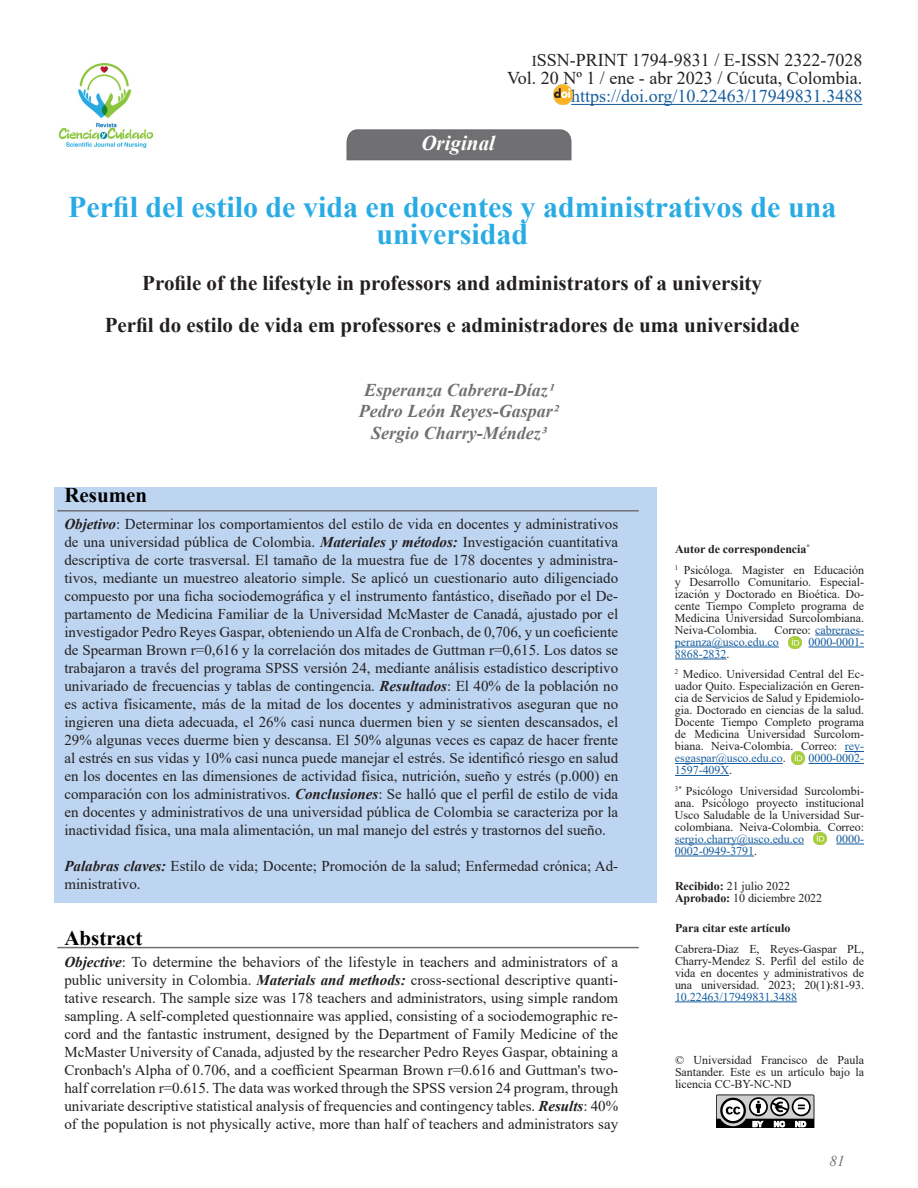
<style>
.page{position:relative;width:918px;height:1188px;background:#fff}
.page>*{position:absolute;margin:0;border:0;box-sizing:border-box;transform-origin:0 0}
.Titulo_principal{font:700 30px/27px "Times New Roman";color:#29abe3;text-align:center}
.Titulo_secundario{font:700 21px "Times New Roman";color:#231f20}
.t1{font:700 21px "Times New Roman";color:#000}
.t2{font:italic 700 21px "Times New Roman";color:#fff}
.t3{font:18px "Times New Roman";color:#231f20}
.Autores{font:italic 700 18px "Times New Roman";color:#707073}
.t4{font:18px "Times New Roman";color:#175d9e}
.t5{font:15px/18px "Times New Roman";color:#231f20;text-align:justify}
.t6{font:italic 15px "Times New Roman";color:#707073}
.Informacion_correspo{font:12px/12px "Times New Roman";letter-spacing:-.005em;color:#231f20;text-align:justify}
.Informacion_correspo-2{font:12px/12px "Times New Roman";letter-spacing:-.005em;color:#175d9e}
.Informacion_correspo-3{font:700 12px "Times New Roman";letter-spacing:-.005em;color:#231f20}
.s1{font-size:15px}
.s2{font-weight:700;font-style:italic}
.s3{color:#231f20}
.s4{color:#175d9e}
.s5{font-weight:700}
.s6{color:#000}
</style>
<div class="page">
<div style="left:54px;top:487px;width:603px;height:415px;background:#bdd5f1"></div>
<hr style="left:571px;top:104px;width:291px;height:1px;background:#175d9e">
<svg style="left:346px;top:129px;width:226px;height:32px;background:#757578"></svg>
<hr style="left:815px;top:635px;width:49px;height:1px;background:#175d9e">
<hr style="left:675px;top:647px;width:104px;height:1px;background:#175d9e">
<hr style="left:809px;top:647px;width:55px;height:1px;background:#175d9e">
<hr style="left:675px;top:659px;width:51px;height:1px;background:#175d9e">
<svg style="left:845px;top:751px;width:19px;height:1px"></svg>
<hr style="left:675px;top:763px;width:108px;height:1px;background:#175d9e">
<hr style="left:809px;top:763px;width:55px;height:1px;background:#175d9e">
<hr style="left:675px;top:775px;width:54px;height:1px;background:#175d9e">
<hr style="left:675px;top:844px;width:129px;height:1px;background:#175d9e">
<svg style="left:836px;top:844px;width:28px;height:1px"></svg>
<hr style="left:675px;top:856px;width:79px;height:1px;background:#175d9e">
<hr style="left:675px;top:1002px;width:122px;height:1px;background:#175d9e">
<img style="left:58px;top:63px;width:96px;height:86px">
<hr style="left:57px;top:510px;width:582px;height:2px;background:#707073">
<hr style="left:57px;top:947px;width:582px;height:1px;background:#707073">
<svg style="left:717px;top:1094px;width:97px;height:34px"></svg>
<img style="left:553px;top:85px;width:19px;height:19px">
<svg style="left:788px;top:636px;width:13px;height:13px"></svg>
<svg style="left:791px;top:751px;width:13px;height:13px"></svg>
<svg style="left:813px;top:832px;width:13px;height:13px"></svg>
<p class="t3" style="left:532px;top:48px;width:332px"><span class="s1">I</span>SSN-PRINT 1794-9831 / E-ISSN 2322-7028</p>
<p class="t3" style="left:507px;top:66px;width:357px">Vol. 20 Nº 1 / ene - abr 2023 / Cúcuta, Colombia.</p>
<p class="t4" style="left:571px;top:84px;width:293px">https://doi.org/10.22463/17949831.3488</p>
<p class="t2" style="left:421px;top:128px;width:75px">Original</p>
<p class="Titulo_principal" style="left:68px;top:193px;width:770px">Perfil del estilo de vida en docentes y administrativos de una universidad</p>
<p class="Titulo_secundario" style="left:142px;top:268px;width:621px">Profile of the lifestyle in professors and administrators of a university</p>
<p class="Titulo_secundario" style="left:105px;top:310px;width:696px">Perfil do estilo de vida em professores e administradores de uma universidade</p>
<p class="t1" style="left:64px;top:480px;width:84px">Resumen</p>
<p class="Autores" style="left:364px;top:377px;width:191px">Esperanza Cabrera-Díaz1</p>
<p class="Autores" style="left:359px;top:399px;width:202px">Pedro León Reyes-Gaspar2</p>
<p class="Autores" style="left:371px;top:420px;width:177px">Sergio Charry-Méndez3</p>
<p class="t5" style="left:64px;top:514px;width:555px"><span class="s2">Objetivo</span>: Determinar los comportamientos del estilo de vida en docentes y administrativos de una universidad pública de Colombia. <span class="s2">Materiales y métodos:</span> Investigación cuantitativa descriptiva de corte trasversal. El tamaño de la muestra fue de 178 docentes y administra&shy;tivos, mediante un muestreo aleatorio simple. Se aplicó un cuestionario auto diligenciado compuesto por una ficha sociodemográfica y el instrumento fantástico, diseñado por el De&shy;partamento de Medicina Familiar de la Universidad McMaster de Canadá, ajustado por el investigador Pedro Reyes Gaspar, obteniendo un Alfa de Cronbach, de 0,706, y un coeficiente de Spearman Brown r=0,616 y la correlación dos mitades de Guttman r=0,615. Los datos se trabajaron a través del programa SPSS versión 24, mediante análisis estadístico descriptivo univariado de frecuencias y tablas de contingencia. <span class="s2">Resultados</span>: El 40% de la población no es activa físicamente, más de la mitad de los docentes y administrativos aseguran que no ingieren una dieta adecuada, el 26% casi nunca duermen bien y se sienten descansados, el 29% algunas veces duerme bien y descansa. El 50% algunas veces es capaz de hacer frente al estrés en sus vidas y 10% casi nunca puede manejar el estrés. Se identificó riesgo en salud en los docentes en las dimensiones de actividad física, nutrición, sueño y estrés (p.000) en comparación con los administrativos. <span class="s2">Conclusiones</span>: Se halló que el perfil de estilo de vida en docentes y administrativos de una universidad pública de Colombia se caracteriza por la inactividad física, una mala alimentación, un mal manejo del estrés y trastornos del sueño.</p>
<p class="t5" style="left:64px;top:856px;width:555px"><span class="s2">Palabras claves:</span> Estilo de vida; Docente; Promoción de la salud; Enfermedad crónica; Ad&shy;ministrativo.</p>
<p class="t1" style="left:64px;top:923px;width:80px">Abstract</p>
<p class="t5" style="left:64px;top:953px;width:555px"><span class="s2">Objective</span>: To determine the behaviors of the lifestyle in teachers and administrators of a public university in Colombia. <span class="s2">Materials and methods:</span> cross-sectional descriptive quanti&shy;tative research. The sample size was 178 teachers and administrators, using simple random sampling. A self-completed questionnaire was applied, consisting of a sociodemographic re&shy;cord and the fantastic instrument, designed by the Department of Family Medicine of the McMaster University of Canada, adjusted by the researcher Pedro Reyes Gaspar, obtaining a Cronbach's Alpha of 0.706, and a coefficient Spearman Brown r=0.616 and Guttman's two&shy;half correlation r=0.615. The data was worked through the SPSS version 24 program, through univariate descriptive statistical analysis of frequencies and contingency tables. <span class="s2">Results</span>: 40% of the population is not physically active, more than half of teachers and administrators say</p>
<p class="Informacion_correspo-3" style="left:675px;top:541px;width:136px">Autor de correspondencia<sup>*</sup></p>
<p class="Informacion_correspo" style="left:675px;top:563px;width:191px"><sup>1</sup> Psicóloga. Magister en Educación y Desarrollo Comunitario. Especial&shy;ización y Doctorado en Bioética. Do&shy;cente Tiempo Completo programa de Medicina Universidad Surcolombiana.<br>Neiva-Colombia.</p>
<p class="Informacion_correspo-2" style="left:675px;top:623px;width:190px;text-indent:100px"><span class="s3">Correo:</span> cabreraes&shy;peranza@usco.edu.co</p>
<p class="Informacion_correspo-2" style="left:809px;top:635px;width:57px">0000-0001-</p>
<p class="Informacion_correspo-2" style="left:675px;top:647px;width:56px">8868-2832<span class="s3">.</span></p>
<p class="Informacion_correspo" style="left:675px;top:668px;width:191px"><sup>2</sup> Medico. Universidad Central del Ec&shy;uador Quito. Especialización en Geren&shy;cia de Servicios de Salud y Epidemiolo&shy;gia. Doctorado en ciencias de la salud.<br>Docente Tiempo Completo programa de Medicina Universidad Surcolom&shy;biana. Neiva-Colombia. Correo: <span class="s4">rey&shy;esgaspar@usco.edu.co</span>.</p>
<p class="Informacion_correspo-2" style="left:809px;top:752px;width:57px">0000-0002-</p>
<p class="Informacion_correspo-2" style="left:675px;top:764px;width:59px">1597-409X<span class="s3">.</span></p>
<p class="Informacion_correspo" style="left:675px;top:784px;width:191px"><sup>3*</sup> Psicólogo Universidad Surcolombi&shy;ana. Psicólogo proyecto institucional Usco Saludable de la Universidad Sur&shy;colombiana. Neiva-Colombia. Correo: <span class="s4">sergio.charry@usco.edu.co</span></p>
<p class="Informacion_correspo-2" style="left:836px;top:832px;width:29px">0000-</p>
<p class="Informacion_correspo-2" style="left:675px;top:844px;width:84px">0002-0949-3791<span class="s3">.</span></p>
<p class="Informacion_correspo" style="left:675px;top:880px;width:117px"><span class="s5">Recibido:</span> 21 julio 2022</p>
<p class="Informacion_correspo" style="left:675px;top:892px;width:149px"><span class="s5">Aprobado:</span> 10 diciembre 2022</p>
<p class="Informacion_correspo-3" style="left:675px;top:919px;width:117px">Para citar este artículo</p>
<p class="Informacion_correspo" style="left:675px;top:942px;width:191px">Cabrera-Diaz E, Reyes-Gaspar PL, Charry-Mendez S. Perfil del estilo de vida en docentes y administrativos de una universidad. 2023; 20(1<span class="s6">):</span>81-93<span class="s6">.<br></span><span class="s4">10.22463/17949831.3488</span></p>
<p class="Informacion_correspo" style="left:675px;top:1053px;width:191px">© Universidad Francisco de Paula Santander. Este es un artículo bajo la licencia CC-BY-NC-ND</p>
<p class="t6" style="left:830px;top:1151px;width:16px">81</p>
</div>
